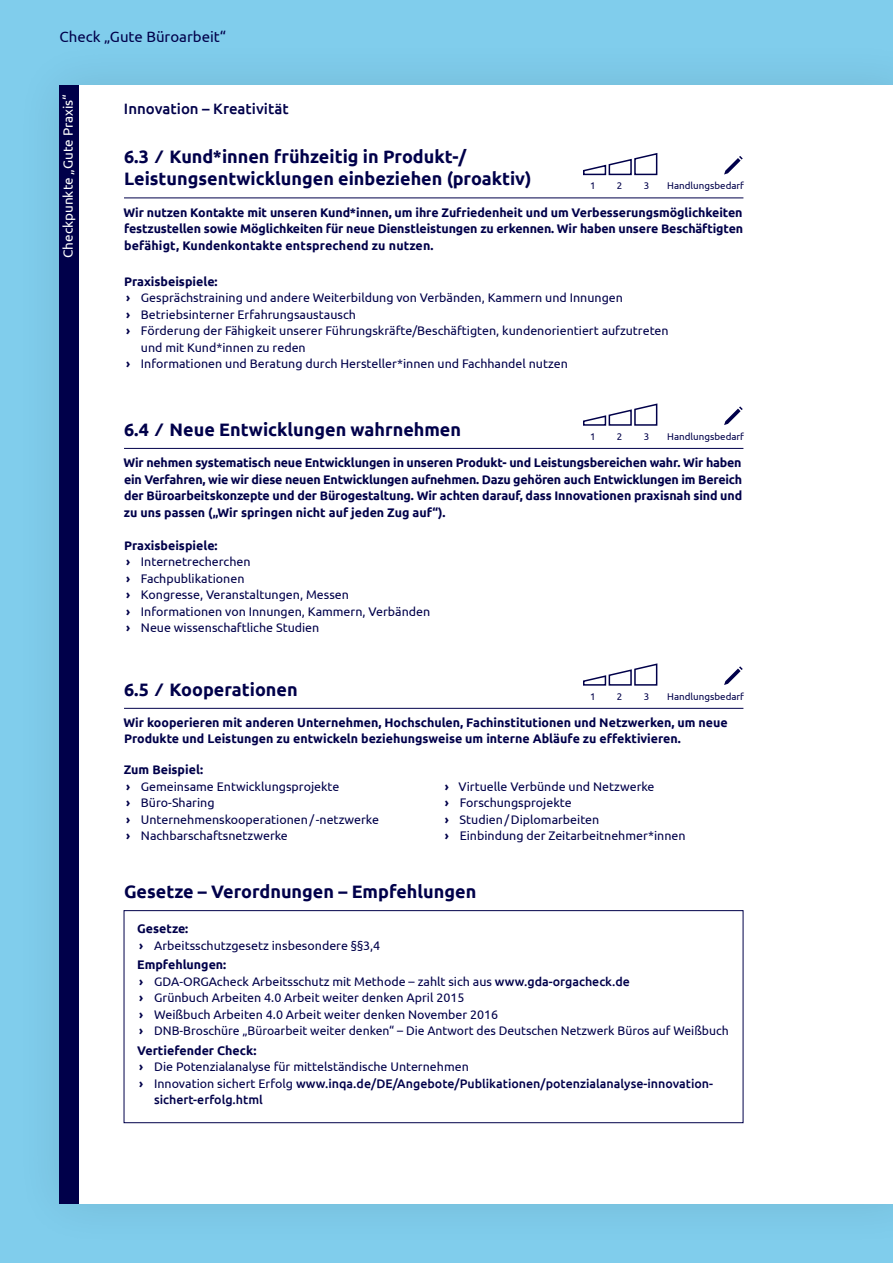
<style>
.page{position:relative;width:893px;height:1263px;background:#80cdec}
.page>*{position:absolute;margin:0;border:0;box-sizing:border-box;transform-origin:0 0}
.t1{font:700 18px/22.5px "Ubuntu";color:#00004a}
.t2{font:500 15px "Ubuntu";color:#00004a}
.t3{font:15px "Ubuntu";color:#00004a}
.t4{font:13.5px "Ubuntu";color:#fff}
.t5{font:12.45px/16.5px "Ubuntu";color:#00004a}
.t6{font:700 12.45px/16.5px "Ubuntu";color:#00004a;text-align:justify}
.t7{font:500 12.45px/16.5px "Ubuntu";color:#00004a}
.t8{font:9.75px "Ubuntu";color:#00004a}
.s1{font-weight:700}
.s2{font-weight:500}
.s3{font-weight:400}
</style>
<div class="page">
<div style="left:60px;top:85px;width:833px;height:1118px;background:#fff"></div>
<hr style="left:124px;top:198px;width:619px;height:1px;background:#00004a">
<hr style="left:124px;top:448px;width:619px;height:1px;background:#00004a">
<hr style="left:124px;top:708px;width:619px;height:1px;background:#00004a">
<div style="left:60px;top:85px;width:19px;height:1118px;background:#00004a"></div>
<div style="left:124px;top:910px;width:619px;height:213px;border:1px solid #00004a"></div>
<svg style="left:583px;top:153px;width:75px;height:23px"></svg>
<svg style="left:724px;top:156px;width:19px;height:19px"></svg>
<svg style="left:583px;top:403px;width:75px;height:23px"></svg>
<svg style="left:724px;top:406px;width:19px;height:19px"></svg>
<svg style="left:583px;top:663px;width:75px;height:23px"></svg>
<svg style="left:724px;top:666px;width:19px;height:19px"></svg>
<p class="t3" style="left:60px;top:28px;width:168px">Check „Gute Büroarbeit“</p>
<p class="t4" style="left:60px;top:258px;width:165px;rotate:-90deg">Checkpunkte „Gute Praxis“</p>
<p class="t2" style="left:124px;top:99px;width:166px">Innovation – Kreativität</p>
<h3 class="t1" style="left:124px;top:145px;width:409px">6.3 ∕ Kund*innen frühzeitig in Produkt-/<br>Leistungsentwicklungen einbeziehen (proaktiv)</h3>
<p class="t8" style="left:590px;top:180px;width:7px">1</p>
<p class="t8" style="left:617px;top:180px;width:7px">2</p>
<p class="t8" style="left:644px;top:180px;width:7px">3</p>
<p class="t8" style="left:667px;top:180px;width:78px">Handlungsbedarf</p>
<p class="t6" style="left:123px;top:204px;width:621px">Wir nutzen Kontakte mit unseren Kund*innen, um ihre Zufriedenheit und um Verbesserungsmöglichkeiten festzustellen sowie Möglichkeiten für neue Dienstleistungen zu erkennen. Wir haben unsere Beschäftigten befähigt, Kundenkontakte entsprechend zu nutzen.</p>
<p class="t6" style="left:124px;top:273px;width:95px">Praxisbeispiele:</p>
<p class="t5" style="left:126px;top:289px;width:498px"><span class="s1">›</span> Gesprächstraining und andere Weiterbildung von Verbänden, Kammern und Innungen</p>
<p class="t5" style="left:126px;top:305px;width:231px"><span class="s1">›</span> Betriebsinterner Erfahrungsaustausch</p>
<p class="t5" style="left:141px;top:322px;width:529px;text-indent:-15px"><span class="s1">›</span> Förderung der Fähigkeit unserer Führungskräfte/Beschäftigten, kundenorientiert aufzutreten und mit Kund*innen zu reden</p>
<p class="t5" style="left:126px;top:355px;width:443px"><span class="s1">›</span> Informationen und Beratung durch Hersteller*innen und Fachhandel nutzen</p>
<h3 class="t1" style="left:124px;top:418px;width:339px">6.4 ∕ Neue Entwicklungen wahrnehmen</h3>
<p class="t8" style="left:590px;top:430px;width:7px">1</p>
<p class="t8" style="left:617px;top:430px;width:7px">2</p>
<p class="t8" style="left:644px;top:430px;width:7px">3</p>
<p class="t8" style="left:667px;top:430px;width:78px">Handlungsbedarf</p>
<p class="t6" style="left:123px;top:454px;width:620px">Wir nehmen systematisch neue Entwicklungen in unseren Produkt- und Leistungsbereichen wahr. Wir haben ein Verfahren, wie wir diese neuen Entwicklungen aufnehmen. Dazu gehören auch Entwicklungen im Bereich der Büroarbeitskonzepte und der Bürogestaltung. Wir achten darauf, dass Innovationen praxisnah sind und zu uns passen („Wir springen nicht auf jeden Zug auf“).</p>
<p class="t6" style="left:124px;top:537px;width:95px">Praxisbeispiele:</p>
<p class="t5" style="left:126px;top:553px;width:126px"><span class="s1">›</span> Internetrecherchen</p>
<p class="t5" style="left:126px;top:569px;width:120px"><span class="s1">›</span> Fachpublikationen</p>
<p class="t5" style="left:126px;top:586px;width:224px"><span class="s1">›</span> Kongresse, Veranstaltungen, Messen</p>
<p class="t5" style="left:126px;top:602px;width:306px"><span class="s1">›</span> Informationen von Innungen, Kammern, Verbänden</p>
<p class="t5" style="left:126px;top:619px;width:195px"><span class="s1">›</span> Neue wissenschaftliche Studien</p>
<h3 class="t1" style="left:124px;top:678px;width:175px">6.5 ∕ Kooperationen</h3>
<p class="t8" style="left:590px;top:690px;width:7px">1</p>
<p class="t8" style="left:617px;top:690px;width:7px">2</p>
<p class="t8" style="left:644px;top:690px;width:7px">3</p>
<p class="t8" style="left:667px;top:690px;width:78px">Handlungsbedarf</p>
<p class="t6" style="left:123px;top:714px;width:606px">Wir kooperieren mit anderen Unternehmen, Hochschulen, Fachinstitutionen und Netzwerken, um neue<br>Produkte und Leistungen zu entwickeln beziehungsweise um interne Abläufe zu effektivieren.</p>
<p class="t6" style="left:124px;top:761px;width:81px">Zum Beispiel:</p>
<p class="t5" style="left:126px;top:778px;width:215px"><span class="s1">›</span> Gemeinsame Entwicklungsprojekte</p>
<p class="t5" style="left:126px;top:794px;width:90px"><span class="s1">›</span> Büro-Sharing</p>
<p class="t5" style="left:126px;top:811px;width:255px"><span class="s1">›</span> Unternehmenskooperationen/ -netzwerke</p>
<p class="t5" style="left:126px;top:827px;width:163px"><span class="s1">›</span> Nachbarschaftsnetzwerke</p>
<p class="t5" style="left:445px;top:778px;width:211px"><span class="s1">›</span> Virtuelle Verbünde und Netzwerke</p>
<p class="t5" style="left:445px;top:794px;width:129px"><span class="s1">›</span> Forschungsprojekte</p>
<p class="t5" style="left:445px;top:811px;width:156px"><span class="s1">›</span> Studien/Diplomarbeiten</p>
<p class="t5" style="left:445px;top:827px;width:242px"><span class="s1">›</span> Einbindung der Zeitarbeitnehmer*innen</p>
<h3 class="t1" style="left:124px;top:880px;width:354px">Gesetze – Verordnungen – Empfehlungen</h3>
<p class="t6" style="left:137px;top:920px;width:53px">Gesetze:</p>
<p class="t5" style="left:139px;top:937px;width:243px"><span class="s1">›</span> Arbeitsschutzgesetz insbesondere §§3,4</p>
<p class="t6" style="left:137px;top:956px;width:91px">Empfehlungen:</p>
<p class="t5" style="left:139px;top:973px;width:492px"><span class="s1">›</span> GDA-ORGAcheck Arbeitsschutz mit Methode – zahlt sich aus <span class="s2">www.gda-orgacheck.de</span></p>
<p class="t5" style="left:139px;top:989px;width:327px"><span class="s1">›</span> Grünbuch Arbeiten 4.0 Arbeit weiter denken April 2015</p>
<p class="t5" style="left:139px;top:1006px;width:360px"><span class="s1">›</span> Weißbuch Arbeiten 4.0 Arbeit weiter denken November 2016</p>
<p class="t5" style="left:139px;top:1022px;width:591px"><span class="s1">›</span> DNB-Broschüre „Büroarbeit weiter denken“ – Die Antwort des Deutschen Netzwerk Büros auf Weißbuch</p>
<p class="t6" style="left:137px;top:1042px;width:121px">Vertiefender Check:</p>
<p class="t5" style="left:139px;top:1058px;width:331px"><span class="s1">›</span> Die Potenzialanalyse für mittelständische Unternehmen</p>
<p class="t7" style="left:154px;top:1075px;width:560px;text-indent:-15px"><span class="s1">›</span> <span class="s3">Innovation sichert Erfolg</span> www.inqa.de/DE/Angebote/Publikationen/potenzialanalyse-innovation&shy;sichert-erfolg.html</p>
</div>
